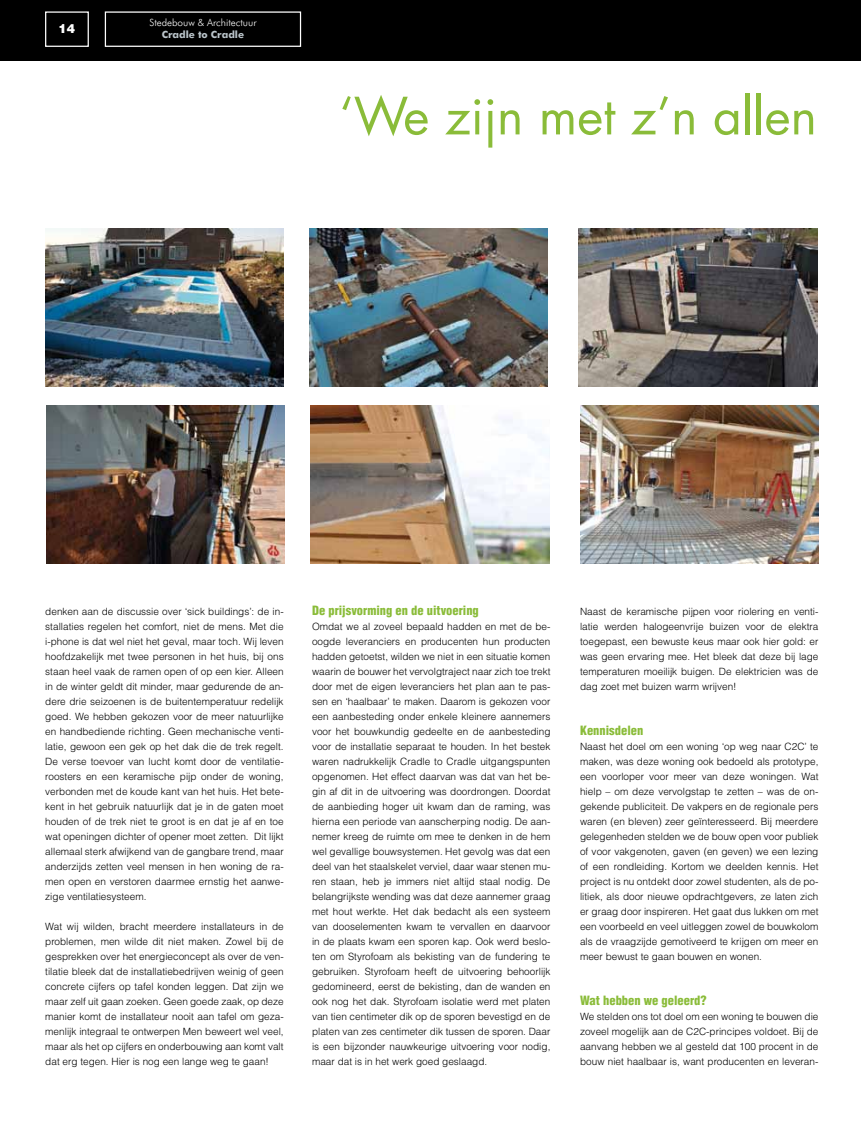
<style>
.page{position:relative;width:862px;height:1127px;background:#fff}
.page>*{position:absolute;margin:0;border:0;box-sizing:border-box;transform-origin:0 0}
.t1{font:50px "Futura";color:#8abc39}
.t2{font:900 condensed 12.5px "Helvetica";color:#8abc39}
.t3{font:900 12.5px "Helvetica";color:#fff}
.t4{font:300 10px/15px "Helvetica";color:#000;text-align:justify}
.t5{font:300 10px "Futura BT";color:#fff}
.t6{font:700 10px "Futura BT";color:#bbc5cb}
</style>
<div class="page">
<div style="left:0;top:1px;width:860px;height:59px;background:#000"></div>
<div style="left:45px;top:11px;width:44px;height:36px;background:#000;border:1px solid #fff"></div>
<div style="left:105px;top:11px;width:196px;height:36px;background:#000;border:1px solid #fff"></div>
<img style="left:45px;top:229px;width:238px;height:158px">
<img style="left:46px;top:405px;width:238px;height:158px">
<img style="left:309px;top:229px;width:238px;height:158px">
<img style="left:311px;top:405px;width:238px;height:158px">
<img style="left:578px;top:229px;width:238px;height:158px">
<img style="left:580px;top:405px;width:238px;height:158px">
<p class="t3" style="left:59px;top:20px;width:18px">14</p>
<p class="t5" style="left:149px;top:16px;width:109px">Stedebouw &amp; Architectuur</p>
<p class="t6" style="left:162px;top:28px;width:84px">Cradle to Cradle</p>
<h1 class="t1" style="left:339px;top:84px;width:479px">‘We zijn met z’n allen</h1>
<p class="t4" style="left:45px;top:604px;width:240px">denken aan de discussie over ‘sick buildings’: de in&shy;stallaties regelen het comfort, niet de mens. Met die i-phone is dat wel niet het geval, maar toch. Wij leven hoofdzakelijk met twee personen in het huis, bij ons staan heel vaak de ramen open of op een kier. Alleen in de winter geldt dit minder, maar gedurende de an&shy;dere drie seizoenen is de buitentemperatuur redelijk goed. We hebben gekozen voor de meer natuurlijke en handbediende richting. Geen mechanische venti&shy;latie, gewoon een gek op het dak die de trek regelt.<br>De verse toevoer van lucht komt door de ventilatie&shy;roosters en een keramische pijp onder de woning, verbonden met de koude kant van het huis. Het bete&shy;kent in het gebruik natuurlijk dat je in de gaten moet houden of de trek niet te groot is en dat je af en toe wat openingen dichter of opener moet zetten. Dit lijkt allemaal sterk afwijkend van de gangbare trend, maar anderzijds zetten veel mensen in hen woning de ra&shy;men open en verstoren daarmee ernstig het aanwe&shy;zige ventilatiesysteem.</p>
<p class="t4" style="left:45px;top:919px;width:240px">Wat wij wilden, bracht meerdere installateurs in de problemen, men wilde dit niet maken. Zowel bij de gesprekken over het energieconcept als over de ven&shy;tilatie bleek dat de installatiebedrijven weinig of geen concrete cijfers op tafel konden leggen. Dat zijn we maar zelf uit gaan zoeken. Geen goede zaak, op deze manier komt de installateur nooit aan tafel om geza&shy;menlijk integraal te ontwerpen Men beweert wel veel, maar als het op cijfers en onderbouwing aan komt valt dat erg tegen. Hier is nog een lange weg te gaan!</p>
<p class="t2" style="left:312px;top:603px;width:168px">De prijsvorming en de uitvoering</p>
<p class="t4" style="left:312px;top:619px;width:240px">Omdat we al zoveel bepaald hadden en met de be&shy;oogde leveranciers en producenten hun producten hadden getoetst, wilden we niet in een situatie komen waarin de bouwer het vervolgtraject naar zich toe trekt door met de eigen leveranciers het plan aan te pas&shy;sen en ‘haalbaar’ te maken. Daarom is gekozen voor een aanbesteding onder enkele kleinere aannemers voor het bouwkundig gedeelte en de aanbesteding voor de installatie separaat te houden. In het bestek waren nadrukkelijk Cradle to Cradle uitgangspunten opgenomen. Het effect daarvan was dat van het be&shy;gin af dit in de uitvoering was doordrongen. Doordat de aanbieding hoger uit kwam dan de raming, was hierna een periode van aanscherping nodig. De aan&shy;nemer kreeg de ruimte om mee te denken in de hem wel gevallige bouwsystemen. Het gevolg was dat een deel van het staalskelet verviel, daar waar stenen mu&shy;ren staan, heb je immers niet altijd staal nodig. De belangrijkste wending was dat deze aannemer graag met hout werkte. Het dak bedacht als een systeem van dooselementen kwam te vervallen en daarvoor in de plaats kwam een sporen kap. Ook werd beslo&shy;ten om Styrofoam als bekisting van de fundering te gebruiken. Styrofoam heeft de uitvoering behoorlijk gedomineerd, eerst de bekisting, dan de wanden en ook nog het dak. Styrofoam isolatie werd met platen van tien centimeter dik op de sporen bevestigd en de platen van zes centimeter dik tussen de sporen. Daar is een bijzonder nauwkeurige uitvoering voor nodig, maar dat is in het werk goed geslaagd.</p>
<p class="t4" style="left:579px;top:604px;width:240px">Naast de keramische pijpen voor riolering en venti&shy;latie werden halogeenvrije buizen voor de elektra toegepast, een bewuste keus maar ook hier gold: er was geen ervaring mee. Het bleek dat deze bij lage temperaturen moeilijk buigen. De elektricien was de dag zoet met buizen warm wrijven!</p>
<p class="t2" style="left:579px;top:723px;width:65px">Kennisdelen</p>
<p class="t4" style="left:579px;top:739px;width:240px">Naast het doel om een woning ‘op weg naar C2C’ te maken, was deze woning ook bedoeld als prototype, een voorloper voor meer van deze woningen. Wat hielp – om deze vervolgstap te zetten – was de on&shy;gekende publiciteit. De vakpers en de regionale pers waren (en bleven) zeer geïnteresseerd. Bij meerdere gelegenheden stelden we de bouw open voor publiek of voor vakgenoten, gaven (en geven) we een lezing of een rondleiding. Kortom we deelden kennis. Het project is nu ontdekt door zowel studenten, als de po&shy;litiek, als door nieuwe opdrachtgevers, ze laten zich er graag door inspireren. Het gaat dus lukken om met een voorbeeld en veel uitleggen zowel de bouwkolom als de vraagzijde gemotiveerd te krijgen om meer en meer bewust te gaan bouwen en wonen.</p>
<p class="t2" style="left:579px;top:993px;width:128px">Wat hebben we geleerd?</p>
<p class="t4" style="left:579px;top:1009px;width:240px">We stelden ons tot doel om een woning te bouwen die zoveel mogelijk aan de C2C-principes voldoet. Bij de aanvang hebben we al gesteld dat 100 procent in de bouw niet haalbaar is, want producenten en leveran-</p>
</div>
